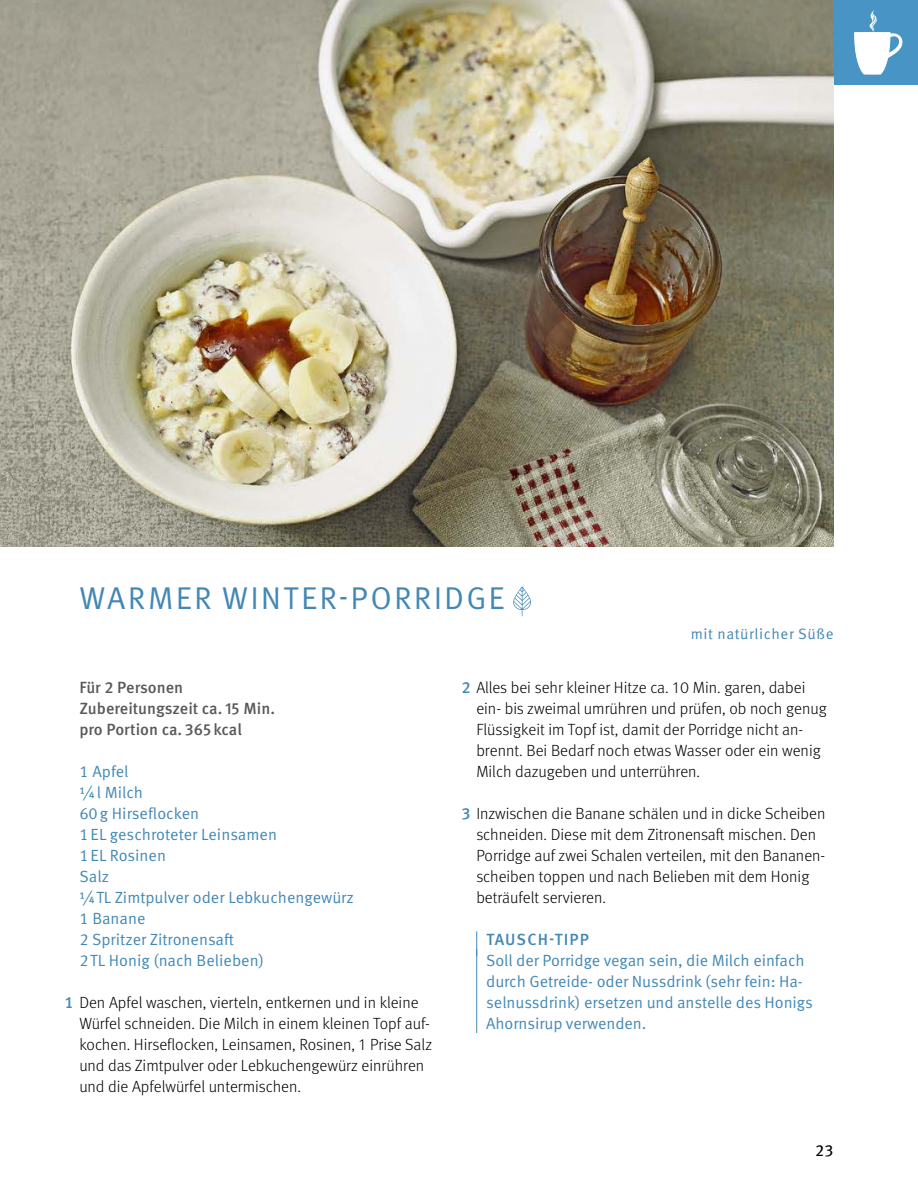
<style>
.page{position:relative;width:918px;height:1201px;background:#fff}
.page>*{position:absolute;margin:0;border:0;box-sizing:border-box;transform-origin:0 0}
.t1{font:31.5px "Meta OT Norm";letter-spacing:.07em;color:#4388b5}
.t2{font:300 16.1px/21px "Meta OT";color:#000}
.t3{font:16.1px/21px "Meta OT Norm";letter-spacing:-.005em;color:#4388b5}
.t4{font:500 16.1px/21px "Meta OT";color:#595959}
.t5{font:500 16.1px "Meta OT";letter-spacing:.07em;color:#4388b5}
.t6{font:16.1px "Meta OT";color:#000}
.t7{font:15.05px "Meta OT Norm";letter-spacing:.04em;color:#4388b5}
.s1{font-weight:500;color:#4388b5}
</style>
<div class="page">
<div style="left:833px;top:0;width:85px;height:84px;background:#4895c5"></div>
<svg style="left:854px;top:10px;width:49px;height:65px"></svg>
<svg style="left:513px;top:586px;width:18px;height:30px"></svg>
<svg style="left:476px;top:931px;width:1px;height:17px"></svg>
<hr style="left:476px;top:948px;width:1px;height:84px;background:#4388b5">
<img style="left:0;top:0;width:834px;height:546px">
<h1 class="t1" style="left:80px;top:583px;width:427px">WARMER WINTER-PORRIDGE</h1>
<p class="t7" style="left:691px;top:626px;width:144px">mit natürlicher Süße</p>
<p class="t4" style="left:79px;top:678px;width:197px">Für 2 Personen<br>Zubereitungszeit ca. 15 Min. pro Portion ca. 365 kcal</p>
<p class="t3" style="left:79px;top:761px;width:276px">1 Apfel<br>¼ l Milch<br>60 g Hirseflocken<br>1 EL geschroteter Leinsamen<br>1 EL Rosinen<br>Salz<br>¼ TL Zimtpulver oder Lebkuchengewürz<br>1 Banane<br>2 Spritzer Zitronensaft<br>2 TL Honig (nach Belieben)</p>
<p class="t2" style="left:79px;top:992px;width:354px;text-indent:-15px"><span class="s1">1</span> Den Apfel waschen, vierteln, entkernen und in kleine Würfel schneiden. Die Milch in einem kleinen Topf auf&shy;kochen. Hirseflocken, Leinsamen, Rosinen, 1 Prise Salz und das Zimtpulver oder Lebkuchengewürz einrühren und die Apfelwürfel untermischen.</p>
<p class="t2" style="left:476px;top:677px;width:352px;text-indent:-15px"><span class="s1">2</span> Alles bei sehr kleiner Hitze ca. 10 Min. garen, dabei ein- bis zweimal umrühren und prüfen, ob noch genug Flüssigkeit im Topf ist, damit der Porridge nicht an&shy;brennt. Bei Bedarf noch etwas Wasser oder ein wenig Milch dazugeben und unterrühren.</p>
<p class="t2" style="left:476px;top:803px;width:350px;text-indent:-15px"><span class="s1">3</span> Inzwischen die Banane schälen und in dicke Scheiben schneiden. Diese mit dem Zitronensaft mischen. Den Porridge auf zwei Schalen verteilen, mit den Bananen&shy;scheiben toppen und nach Belieben mit dem Honig beträufelt servieren.</p>
<p class="t5" style="left:486px;top:932px;width:104px">TAUSCH-TIPP</p>
<p class="t3" style="left:486px;top:950px;width:328px">Soll der Porridge vegan sein, die Milch einfach durch Getreide- oder Nussdrink (sehr fein: Ha&shy;selnussdrink) ersetzen und anstelle des Honigs Ahornsirup verwenden.</p>
<p class="t6" style="left:815px;top:1141px;width:20px">23</p>
</div>
